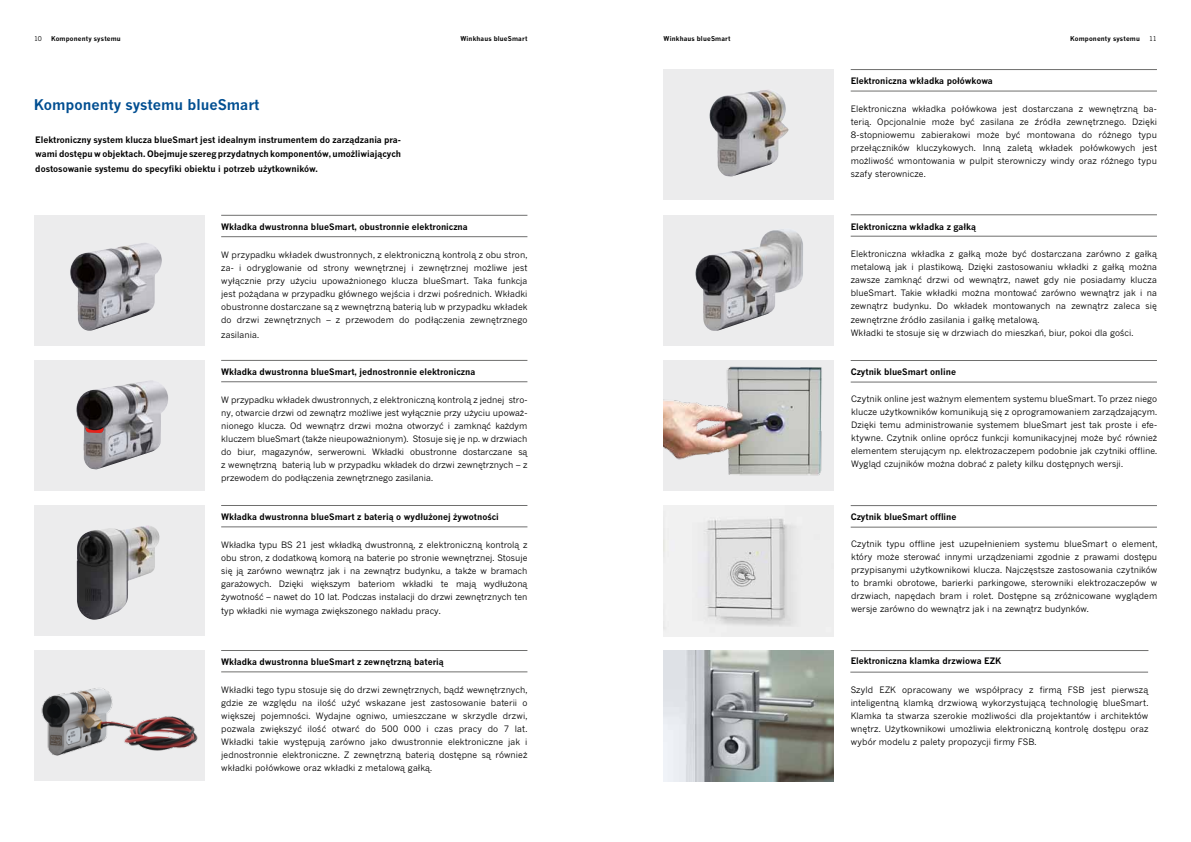
<style>
.page{position:relative;width:1191px;height:842px;background:#fff}
.page>*{position:absolute;margin:0;border:0;box-sizing:border-box;transform-origin:0 0}
.t1{font:700 14.5px "News Gothic MT Pro";color:#004e91}
.t2{font:8.8px/13px "News Gothic MT Pro";letter-spacing:.005em;color:#000;text-align:justify}
.t3{font:700 8.8px/14.5px "News Gothic MT Pro";color:#000;text-align:justify}
.t4{font:700 6.5px "News Gothic MT Pro";letter-spacing:.025em;color:#000}
.t5{font:6.5px "News Gothic MT Pro";color:#000}
</style>
<div class="page">
<hr style="left:850px;top:382px;width:307px;height:1px;background:#6f6f6e">
<hr style="left:850px;top:360px;width:307px;height:1px;background:#6f6f6e">
<div style="left:34px;top:505px;width:170px;height:131px;background:#ececed"></div>
<img style="left:76px;top:525px;width:84px;height:95px">
<div style="left:34px;top:215px;width:170px;height:131px;background:#ececed"></div>
<div style="left:34px;top:360px;width:170px;height:131px;background:#ececed"></div>
<img style="left:70px;top:243px;width:92px;height:88px">
<img style="left:76px;top:381px;width:92px;height:88px">
<svg style="left:85px;top:427px;width:19px;height:7px"></svg>
<hr style="left:221px;top:236px;width:306px;height:1px;background:#6f6f6e">
<hr style="left:221px;top:215px;width:306px;height:1px;background:#6f6f6e">
<hr style="left:221px;top:382px;width:306px;height:1px;background:#6f6f6e">
<hr style="left:221px;top:360px;width:306px;height:1px;background:#6f6f6e">
<hr style="left:221px;top:527px;width:306px;height:1px;background:#6f6f6e">
<hr style="left:221px;top:505px;width:306px;height:1px;background:#6f6f6e">
<div style="left:663px;top:215px;width:170px;height:130px;background:#ececed"></div>
<img style="left:695px;top:229px;width:108px;height:102px">
<hr style="left:850px;top:236px;width:307px;height:1px;background:#6f6f6e">
<hr style="left:850px;top:215px;width:307px;height:1px;background:#6f6f6e">
<img style="left:663px;top:651px;width:170px;height:130px">
<hr style="left:850px;top:672px;width:298px;height:1px;background:#6f6f6e">
<hr style="left:850px;top:650px;width:298px;height:1px;background:#6f6f6e">
<img style="left:663px;top:361px;width:170px;height:130px">
<div style="left:663px;top:70px;width:170px;height:130px;background:#ececed"></div>
<img style="left:709px;top:90px;width:80px;height:87px">
<hr style="left:850px;top:91px;width:307px;height:1px;background:#6f6f6e">
<hr style="left:850px;top:69px;width:307px;height:1px;background:#6f6f6e">
<div style="left:34px;top:651px;width:170px;height:130px;background:#ececed"></div>
<img style="left:41px;top:688px;width:157px;height:68px">
<hr style="left:221px;top:672px;width:306px;height:1px;background:#6f6f6e">
<hr style="left:221px;top:650px;width:306px;height:1px;background:#6f6f6e">
<hr style="left:850px;top:527px;width:307px;height:1px;background:#6f6f6e">
<hr style="left:850px;top:505px;width:307px;height:1px;background:#6f6f6e">
<img style="left:663px;top:506px;width:170px;height:130px">
<p class="t5" style="left:34px;top:35px;width:9px">10</p>
<p class="t4" style="left:51px;top:35px;width:71px">Komponenty systemu</p>
<p class="t4" style="left:460px;top:35px;width:69px">Winkhaus blueSmart</p>
<p class="t4" style="left:663px;top:35px;width:69px">Winkhaus blueSmart</p>
<p class="t4" style="left:1070px;top:35px;width:71px">Komponenty systemu</p>
<p class="t5" style="left:1149px;top:35px;width:9px">11</p>
<h1 class="t1" style="left:34px;top:95px;width:227px">Komponenty systemu blueSmart</h1>
<p class="t3" style="left:35px;top:132px;width:367px">Elektroniczny system klucza blueSmart jest idealnym instrumentem do zarządzania pra&shy;wami dostępu w objektach. Obejmuje szereg przydatnych komponentów, umożliwiających dostosowanie systemu do specyfiki obiektu i potrzeb użytkowników.</p>
<p class="t3" style="left:221px;top:219px;width:248px">Wkładka dwustronna blueSmart, obustronnie elektroniczna</p>
<p class="t2" style="left:221px;top:248px;width:308px">W przypadku wkładek dwustronnych, z elektroniczną kontrolą z obu stron, za- i odryglowanie od strony wewnętrznej i zewnętrznej możliwe jest wyłącznie przy użyciu upoważnionego klucza blueSmart. Taka funkcja jest pożądana w przypadku głównego wejścia i drzwi pośrednich. Wkładki obustronne dostarczane są z wewnętrzną baterią lub w przypadku wkładek do drzwi zewnętrznych – z przewodem do podłączenia zewnętrznego</p>
<p class="t2" style="left:221px;top:328px;width:39px">zasilania.</p>
<p class="t3" style="left:221px;top:364px;width:256px">Wkładka dwustronna blueSmart, jednostronnie elektroniczna</p>
<p class="t2" style="left:221px;top:393px;width:308px">W przypadku wkładek dwustronnych, z elektroniczną kontrolą z jednej stro&shy;ny, otwarcie drzwi od zewnątrz możliwe jest wyłącznie przy użyciu upoważ&shy;nionego klucza. Od wewnątrz drzwi można otworzyć i zamknąć każdym kluczem blueSmart (także nieupoważnionym). Stosuje się je np. w drzwiach do biur, magazynów, serwerowni. Wkładki obustronne dostarczane są z wewnętrzną baterią lub w przypadku wkładek do drzwi zewnętrznych – z przewodem do podłączenia zewnętrznego zasilania.</p>
<p class="t3" style="left:221px;top:509px;width:279px">Wkładka dwustronna blueSmart z baterią o wydłużonej żywotności</p>
<p class="t2" style="left:221px;top:538px;width:308px">Wkładka typu BS 21 jest wkładką dwustronną, z elektroniczną kontrolą z obu stron, z dodatkową komorą na baterie po stronie wewnętrznej. Stosuje się ją zarówno wewnątrz jak i na zewnątrz budynku, a także w bramach garażowych. Dzięki większym bateriom wkładki te mają wydłużoną żywotność – nawet do 10 lat. Podczas instalacji do drzwi zewnętrznych ten</p>
<p class="t2" style="left:221px;top:604px;width:221px">typ wkładki nie wymaga zwiększonego nakładu pracy.</p>
<p class="t3" style="left:221px;top:654px;width:224px">Wkładka dwustronna blueSmart z zewnętrzną baterią</p>
<p class="t2" style="left:221px;top:683px;width:308px">Wkładki tego typu stosuje się do drzwi zewnętrznych, bądź wewnętrznych, gdzie ze względu na ilość użyć wskazane jest zastosowanie baterii o większej pojemności. Wydajne ogniwo, umieszczane w skrzydle drzwi, pozwala zwiększyć ilość otwarć do 500 000 i czas pracy do 7 lat.<br>Wkładki takie występują zarówno jako dwustronnie elektroniczne jak i jednostronnie elektroniczne. Z zewnętrzną baterią dostępne są również wkładki połówkowe oraz wkładki z metalową gałką.</p>
<p class="t3" style="left:850px;top:73px;width:144px">Elektroniczna wkładka połówkowa</p>
<p class="t2" style="left:850px;top:102px;width:308px">Elektroniczna wkładka połówkowa jest dostarczana z wewnętrzną ba&shy;terią. Opcjonalnie może być zasilana ze źródła zewnętrznego. Dzięki 8-stopniowemu zabierakowi może być montowana do różnego typu przełączników kluczykowych. Inną zaletą wkładek połówkowych jest możliwość wmontowania w pulpit sterowniczy windy oraz różnego typu szafy sterownicze.</p>
<p class="t3" style="left:850px;top:219px;width:127px">Elektroniczna wkładka z gałką</p>
<p class="t2" style="left:850px;top:248px;width:308px;text-align:left">Elektroniczna wkładka z gałką może być dostarczana zarówno z gałką metalową jak i plastikową. Dzięki zastosowaniu wkładki z gałką można zawsze zamknąć drzwi od wewnątrz, nawet gdy nie posiadamy klucza blueSmart. Takie wkładki można montować zarówno wewnątrz jak i na zewnątrz budynku. Do wkładek montowanych na zewnątrz zaleca się zewnętrzne źródło zasilania i gałkę metalową.<br>Wkładki te stosuje się w drzwiach do mieszkań, biur, pokoi dla gości.</p>
<p class="t3" style="left:850px;top:364px;width:107px">Czytnik blueSmart online</p>
<p class="t2" style="left:851px;top:392px;width:308px">Czytnik online jest ważnym elementem systemu blueSmart. To przez niego klucze użytkowników komunikują się z oprogramowaniem zarządzającym.<br>Dzięki temu administrowanie systemem blueSmart jest tak proste i efe&shy;ktywne. Czytnik online oprócz funkcji komunikacyjnej może być również elementem sterującym np. elektrozaczepem podobnie jak czytniki offline.<br>Wygląd czujników można dobrać z palety kilku dostępnych wersji.</p>
<p class="t3" style="left:850px;top:509px;width:107px">Czytnik blueSmart offline</p>
<p class="t2" style="left:851px;top:537px;width:308px">Czytnik typu offline jest uzupełnieniem systemu blueSmart o element, który może sterować innymi urządzeniami zgodnie z prawami dostępu przypisanymi użytkownikowi klucza. Najczęstsze zastosowania czytników to bramki obrotowe, barierki parkingowe, sterowniki elektrozaczepów w drzwiach, napędach bram i rolet. Dostępne są zróżnicowane wyglądem wersje zarówno do wewnątrz jak i na zewnątrz budynków.</p>
<p class="t3" style="left:850px;top:653px;width:152px">Elektroniczna klamka drzwiowa EZK</p>
<p class="t2" style="left:850px;top:683px;width:299px">Szyld EZK opracowany we współpracy z firmą FSB jest pierwszą inteligentną klamką drzwiową wykorzystującą technologię blueSmart.<br>Klamka ta stwarza szerokie możliwości dla projektantów i architektów wnętrz. Użytkownikowi umożliwia elektroniczną kontrolę dostępu oraz wybór modelu z palety propozycji firmy FSB.</p>
</div>
